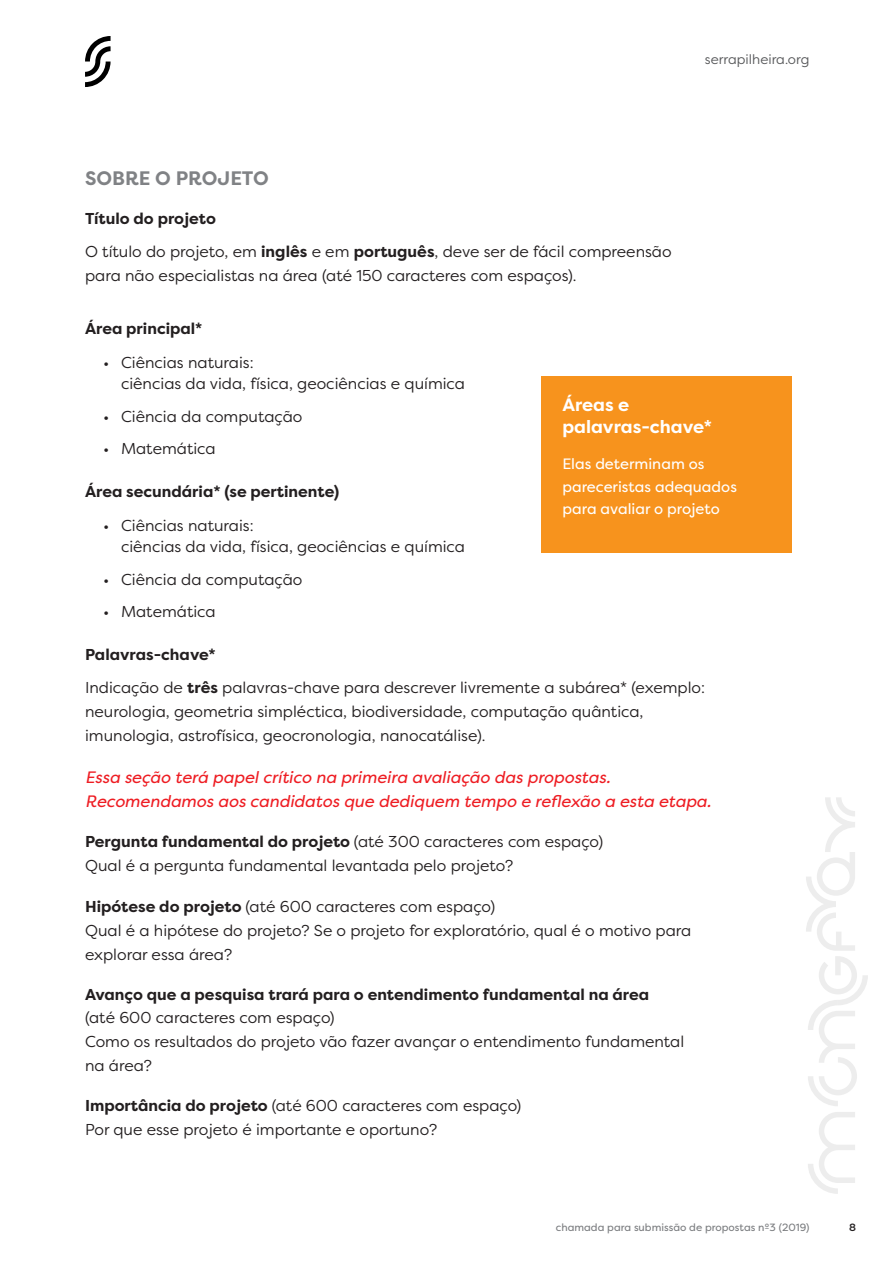
<style>
.page{position:relative;width:893px;height:1263px;background:#fff}
.page>*{position:absolute;margin:0;border:0;box-sizing:border-box;transform-origin:0 0}
.Titulo_CINZA_Form_In{font:700 19.5px "Filson Pro";color:#808285}
.Subtitulo_BOX{font:700 18px/22.5px "Filson Pro";color:#fff}
.t1{font:italic 16.5px/24px "Filson Pro";color:#ee1d23}
.Subtitulos_formulári{font:15.75px/24px "Filson Pro";color:#231f20}
.Subtitulos_formulári-2{font:700 15.75px/22.5px "Filson Pro";color:#231f20}
.Texto_Box{font:15px/22.5px "Filson Pro";color:#fff}
.t2{font:13.5px "Filson Pro";color:#57585a}
.t3{font:10.5px "Filson Pro";color:#7a7c7f}
.t4{font:500 10.5px "Filson Pro";color:#231f20}
.s1{font-weight:700}
.s2{font-weight:400}
</style>
<div class="page">
<svg style="left:85px;top:36px;width:26px;height:51px"></svg>
<svg style="left:806px;top:797px;width:62px;height:309px"></svg>
<svg style="left:808px;top:1112px;width:47px;height:82px"></svg>
<div style="left:541px;top:376px;width:251px;height:177px;background:#f7931d"></div>
<p class="t2" style="left:705px;top:51px;width:106px">serrapilheira.org</p>
<p class="Titulo_CINZA_Form_In" style="left:85px;top:166px;width:185px">SOBRE O PROJETO</p>
<p class="Subtitulos_formulári-2" style="left:85px;top:208px;width:132px">Título do projeto</p>
<p class="Subtitulos_formulári" style="left:85px;top:239px;width:588px">O título do projeto, em <span class="s1">inglês</span> e em <span class="s1">português</span>, deve ser de fácil compreensão para não especialistas na área (até 150 caracteres com espaços).</p>
<p class="Subtitulos_formulári-2" style="left:85px;top:317px;width:119px">Área principal*</p>
<p class="Subtitulos_formulári" style="left:121px;top:351px;width:345px;line-height:21px;text-indent:-18px">• Ciências naturais:<br>ciências da vida, física, geociências e química</p>
<p class="Subtitulos_formulári" style="left:103px;top:404px;width:201px">• Ciência da computação</p>
<p class="Subtitulos_formulári" style="left:103px;top:436px;width:114px">• Matemática</p>
<p class="Subtitulos_formulári-2" style="left:85px;top:480px;width:256px">Área secundária* (se pertinente)</p>
<p class="Subtitulos_formulári" style="left:121px;top:514px;width:345px;line-height:21px;text-indent:-18px">• Ciências naturais:<br>ciências da vida, física, geociências e química</p>
<p class="Subtitulos_formulári" style="left:103px;top:567px;width:201px">• Ciência da computação</p>
<p class="Subtitulos_formulári" style="left:103px;top:599px;width:114px">• Matemática</p>
<p class="Subtitulos_formulári-2" style="left:85px;top:643px;width:132px">Palavras-chave*</p>
<p class="Subtitulos_formulári" style="left:85px;top:675px;width:621px">Indicação de <span class="s1">três</span> palavras-chave para descrever livremente a subárea* (exemplo: neurologia, geometria simpléctica, biodiversidade, computação quântica, imunologia, astrofísica, geocronologia, nanocatálise).</p>
<p class="t1" style="left:85px;top:765px;width:628px">Essa seção terá papel crítico na primeira avaliação das propostas.<br>Recomendamos aos candidatos que dediquem tempo e reflexão a esta etapa.</p>
<p class="Subtitulos_formulári-2" style="left:85px;top:830px;width:520px">Pergunta fundamental do projeto <span class="s2">(até 300 caracteres com espaço)</span></p>
<p class="Subtitulos_formulári" style="left:85px;top:853px;width:430px">Qual é a pergunta fundamental levantada pelo projeto?</p>
<p class="Subtitulos_formulári" style="left:85px;top:894px;width:412px"><span class="s1">Hipótese do projeto</span> (até 600 caracteres com espaço)</p>
<p class="Subtitulos_formulári" style="left:85px;top:918px;width:608px">Qual é a hipótese do projeto? Se o projeto for exploratório, qual é o motivo para explorar essa área?</p>
<p class="Subtitulos_formulári-2" style="left:85px;top:983px;width:566px">Avanço que a pesquisa trará para o entendimento fundamental na área <span class="s2">(até 600 caracteres com espaço)</span></p>
<p class="Subtitulos_formulári" style="left:85px;top:1029px;width:601px">Como os resultados do projeto vão fazer avançar o entendimento fundamental na área?</p>
<p class="Subtitulos_formulári" style="left:85px;top:1093px;width:438px"><span class="s1">Importância do projeto</span> (até 600 caracteres com espaço)</p>
<p class="Subtitulos_formulári" style="left:85px;top:1117px;width:354px">Por que esse projeto é importante e oportuno?</p>
<p class="Subtitulo_BOX" style="left:562px;top:394px;width:151px">Áreas e palavras-chave*</p>
<p class="Texto_Box" style="left:562px;top:452px;width:176px">Elas determinam os pareceristas adequados para avaliar o projeto</p>
<p class="t3" style="left:556px;top:1220px;width:255px">chamada para submissão de propostas nº3 (2019)</p>
<p class="t4" style="left:849px;top:1220px;width:8px">8</p>
</div>
